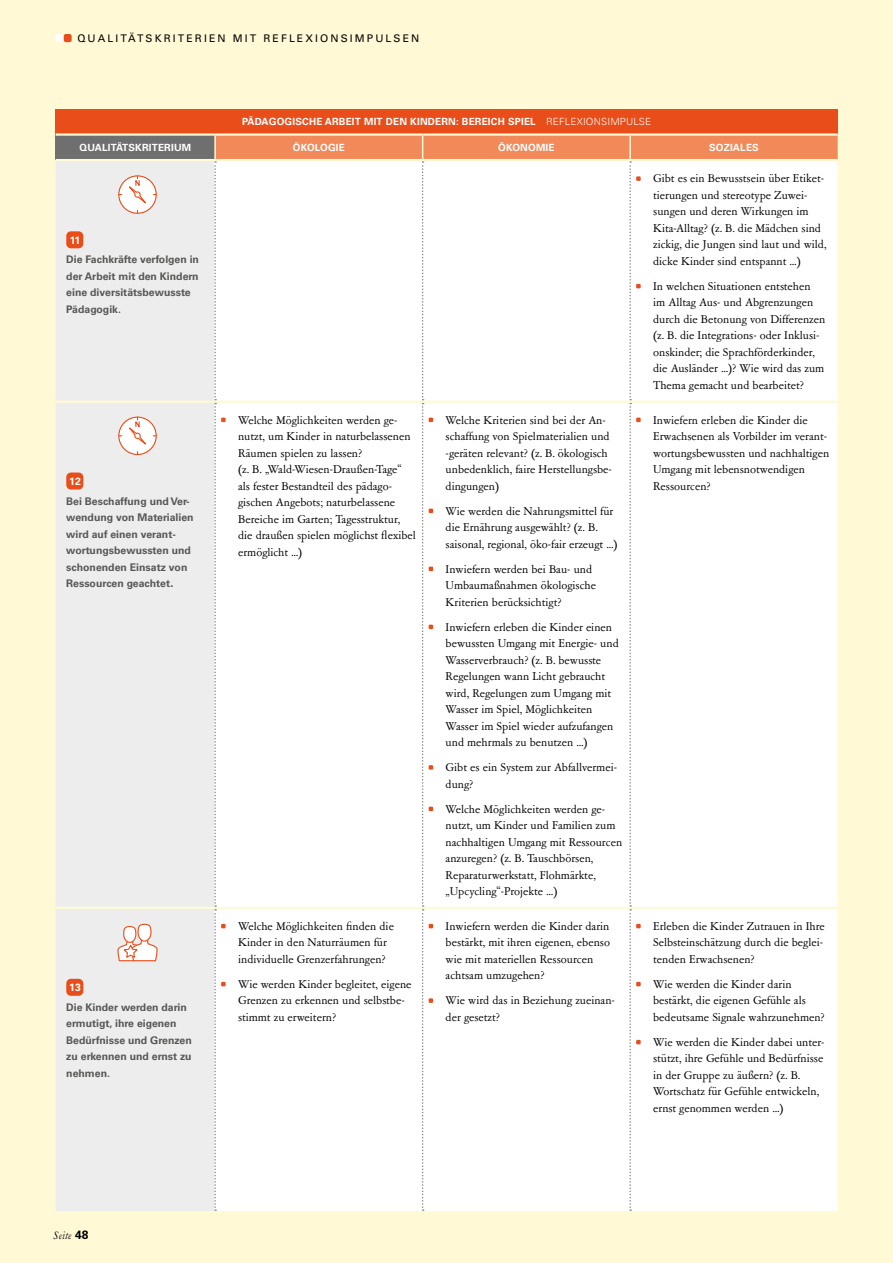
<style>
.page{position:relative;width:893px;height:1263px;background:#fff9d5}
.page>*{position:absolute;margin:0;border:0;box-sizing:border-box;transform-origin:0 0}
.t1{font:12.75px/16.5px "Garamont Amst SB";color:#000}
.t2{font:italic 12px "Garamont Amst SB";letter-spacing:.03em;color:#000}
.t3{font:700 10.5px/16.5px "Univers LT Pro 65";color:#575756}
.t4{font:10.5px "Univers LT Pro 55 Roman";letter-spacing:.2em;color:#000}
.t5{font:700 10.5px "Univers LT Pro 65";color:#fff}
.t6{font:700 9.9px "Univers LT Pro 65";letter-spacing:.02em;color:#fff}
.s1{font-family:"Univers LT Pro 45";font-weight:300}
.s2{font-size:12.75px}
.s3{font-family:"Univers LT Pro 65";font-weight:700;font-style:normal}
</style>
<div class="page">
<div style="left:64px;top:34px;width:8px;height:8px;background:#e94e1a;border-radius:2px"></div>
<div style="left:55px;top:34px;width:8px;height:8px;background:#fff;border-radius:2px"></div>
<div style="left:56px;top:109px;width:782px;height:26px;background:#e94e1a"></div>
<div style="left:56px;top:135px;width:159px;height:25px;background:#6f6f6f"></div>
<div style="left:56px;top:161px;width:158px;height:1050px;background:#ededed"></div>
<hr style="left:56px;top:133px;width:159px;height:3px;background:#fff9d5">
<hr style="left:215px;top:133px;width:208px;height:3px;background:#fff9d5">
<hr style="left:423px;top:133px;width:207px;height:3px;background:#fff9d5">
<hr style="left:630px;top:133px;width:208px;height:3px;background:#fff9d5">
<hr style="left:56px;top:159px;width:159px;height:2px;background:#fff9d5">
<hr style="left:56px;top:400px;width:159px;height:3px;background:#fff9d5">
<hr style="left:56px;top:907px;width:159px;height:2px;background:#fff9d5">
<svg style="left:118px;top:175px;width:39px;height:39px;background:#f7e1da"></svg>
<div style="left:66px;top:231px;width:17px;height:17px;background:#e94e1a;border-radius:5px"></div>
<svg style="left:118px;top:416px;width:39px;height:40px;background:#f7e2db"></svg>
<div style="left:66px;top:472px;width:17px;height:17px;background:#e94e1a;border-radius:5px"></div>
<div style="left:138px;top:924px;width:13px;height:17px;background:#fff;border-radius:50%"></div>
<div style="left:138px;top:924px;width:13px;height:18px;border:1px solid #e94e1a;border-radius:50%"></div>
<div style="left:124px;top:926px;width:12px;height:16px;background:#fff;border-radius:50%"></div>
<div style="left:123px;top:926px;width:13px;height:17px;border:1px solid #e94e1a;border-radius:50%"></div>
<svg style="left:116px;top:939px;width:43px;height:23px"></svg>
<div style="left:66px;top:979px;width:17px;height:17px;background:#e94e1a;border-radius:5px"></div>
<div style="left:214px;top:135px;width:624px;height:1076px;background:#fff"></div>
<p class="t4" style="left:77px;top:32px;width:343px">QUALITÄTSKRITERIEN MIT REFLEXIONSIMPULSEN</p>
<p class="t6" style="left:242px;top:116px;width:410px">PÄDAGOGISCHE ARBEIT MIT DEN KINDERN: BEREICH SPIEL <span class="s1">REFLEXIONSIMPULSE</span></p>
<p class="t6" style="left:80px;top:142px;width:113px">QUALITÄTSKRITERIUM</p>
<p class="t6" style="left:293px;top:142px;width:54px">ÖKOLOGIE</p>
<p class="t6" style="left:498px;top:142px;width:58px">ÖKONOMIE</p>
<p class="t6" style="left:709px;top:142px;width:51px">SOZIALES</p>
<p class="t5" style="left:70px;top:234px;width:12px">11</p>
<p class="t3" style="left:66px;top:251px;width:134px">Die Fachkräfte verfolgen in der Arbeit mit den Kindern eine diversitätsbewusste<br>Pädagogik.</p>
<p class="t5" style="left:69px;top:475px;width:13px">12</p>
<p class="t3" style="left:66px;top:493px;width:129px">Bei Beschaffung und Ver&shy;wendung von Materialien wird auf einen verant&shy;wortungsbewussten und schonenden Einsatz von<br>Ressourcen geachtet<span class="s2">.</span></p>
<p class="t5" style="left:69px;top:981px;width:13px">13</p>
<p class="t3" style="left:66px;top:999px;width:127px">Die Kinder werden darin ermutigt, ihre eigenen<br>Bedürfnisse und Grenzen zu erkennen und ernst zu nehmen.</p>
<p class="t1" style="left:238px;top:412px;width:179px">Welche Möglichkeiten werden ge&shy;nutzt, um Kinder in naturbelassenen<br>Räumen spielen zu lassen?<br>(z. B. „Wald-Wiesen-Draußen-Tage“ als fester Bestandteil des pädago&shy;gischen Angebots; naturbelassene<br>Bereiche im Garten; Tagesstruktur, die draußen spielen möglichst flexibel ermöglicht …)</p>
<p class="t1" style="left:446px;top:412px;width:168px">Welche Kriterien sind bei der An&shy;schaffung von Spielmaterialien und -geräten relevant? (z. B. ökologisch unbedenklich, faire Herstellungsbe&shy;dingungen)</p>
<p class="t1" style="left:446px;top:503px;width:173px">Wie werden die Nahrungsmittel für die Ernährung ausgewählt? (z. B. saisonal, regional, öko-fair erzeugt …)</p>
<p class="t1" style="left:446px;top:561px;width:152px">Inwiefern werden bei Bau- und<br>Umbaumaßnahmen ökologische<br>Kriterien berücksichtigt?</p>
<p class="t1" style="left:446px;top:619px;width:175px">Inwiefern erleben die Kinder einen bewussten Umgang mit Energie- und<br>Wasserverbrauch? (z. B. bewusste<br>Regelungen wann Licht gebraucht wird, Regelungen zum Umgang mit<br>Wasser im Spiel, Möglichkeiten<br>Wasser im Spiel wieder aufzufangen und mehrmals zu benutzen …)</p>
<p class="t1" style="left:446px;top:760px;width:173px">Gibt es ein System zur Abfallvermei&shy;dung?</p>
<p class="t1" style="left:446px;top:801px;width:178px">Welche Möglichkeiten werden ge&shy;nutzt, um Kinder und Familien zum nachhaltigen Umgang mit Ressourcen anzuregen? (z. B. Tauschbörsen,<br>Reparaturwerkstatt, Flohmärkte, „Upcycling“-Projekte …)</p>
<p class="t1" style="left:238px;top:918px;width:157px">Welche Möglichkeiten finden die<br>Kinder in den Naturräumen für individuelle Grenzerfahrungen?</p>
<p class="t1" style="left:238px;top:976px;width:175px">Wie werden Kinder begleitet, eigene<br>Grenzen zu erkennen und selbstbe&shy;stimmt zu erweitern?</p>
<p class="t1" style="left:446px;top:918px;width:166px">Inwiefern werden die Kinder darin bestärkt, mit ihren eigenen, ebenso wie mit materiellen Ressourcen achtsam umzugehen?</p>
<p class="t1" style="left:446px;top:993px;width:171px">Wie wird das in Beziehung zueinan&shy;der gesetzt?</p>
<p class="t1" style="left:653px;top:171px;width:175px">Gibt es ein Bewusstsein über Etiket&shy;tierungen und stereotype Zuwei&shy;sungen und deren Wirkungen im Kita-Alltag? (z. B. die Mädchen sind zickig, die Jungen sind laut und wild, dicke Kinder sind entspannt …)</p>
<p class="t1" style="left:653px;top:278px;width:174px">In welchen Situationen entstehen im Alltag Aus- und Abgrenzungen durch die Betonung von Differenzen (z. B. die Integrations- oder Inklusi&shy;onskinder; die Sprachförderkinder, die Ausländer …)? Wie wird das zum Thema gemacht und bearbeitet?</p>
<p class="t1" style="left:653px;top:412px;width:177px">Inwiefern erleben die Kinder die<br>Erwachsenen als Vorbilder im verant&shy;wortungsbewussten und nachhaltigen<br>Umgang mit lebensnotwendigen<br>Ressourcen?</p>
<p class="t1" style="left:653px;top:918px;width:173px">Erleben die Kinder Zutrauen in Ihre<br>Selbsteinschätzung durch die beglei&shy;tenden Erwachsenen?</p>
<p class="t1" style="left:653px;top:976px;width:173px">Wie werden die Kinder darin bestärkt, die eigenen Gefühle als bedeutsame Signale wahrzunehmen?</p>
<p class="t1" style="left:653px;top:1034px;width:173px">Wie werden die Kinder dabei unter&shy;stützt, ihre Gefühle und Bedürfnisse in der Gruppe zu äußern? (z. B.<br>Wortschatz für Gefühle entwickeln, ernst genommen werden …)</p>
<p class="t2" style="left:54px;top:1228px;width:36px">Seite <span class="s3">48</span></p>
</div>
